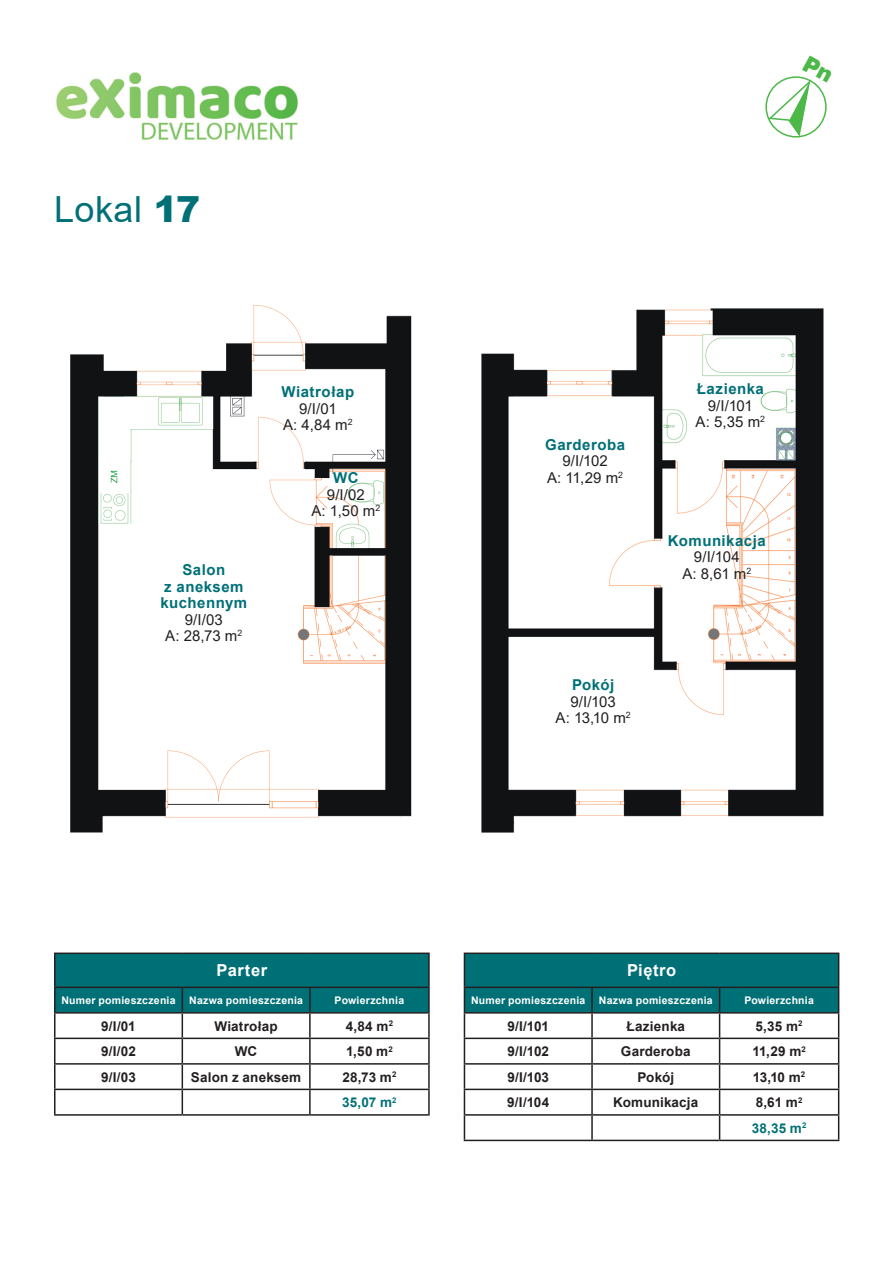
<style>
.page{position:relative;width:893px;height:1263px;background:#fff}
.page>*{position:absolute;margin:0;border:0;box-sizing:border-box;transform-origin:0 0}
.t1{font:36px "Arial";letter-spacing:.015em;color:#007077}
.t2{font:700 16.5px "Arial";letter-spacing:.03em;color:#fff}
.t3{font:15px/16.5px "Arial";letter-spacing:-.005em;color:#231f20;text-align:center}
.t4{font:700 15px/16.5px "Arial";letter-spacing:.035em;color:#007077;text-align:center}
.t5{font:700 13.5px/25.5px "Arial";letter-spacing:.01em;color:#231f20}
.t6{font:700 13.5px/25.5px "Arial";color:#007077;text-align:center}
.t7{font:700 10.5px "Arial";letter-spacing:.02em;color:#fff}
.s1{font-weight:900}
.s2{color:#007077}
.s3{color:#231f20}
</style>
<div class="page">
<img style="left:70px;top:305px;width:770px;height:837px">
<img style="left:56px;top:72px;width:242px;height:68px">
<hr style="left:54px;top:952px;width:128px;height:2px;background:#231f20">
<hr style="left:54px;top:954px;width:2px;height:32px;background:#231f20">
<hr style="left:182px;top:952px;width:128px;height:2px;background:#231f20">
<hr style="left:310px;top:952px;width:120px;height:2px;background:#231f20">
<hr style="left:428px;top:954px;width:2px;height:32px;background:#231f20">
<hr style="left:54px;top:986px;width:128px;height:2px;background:#231f20">
<hr style="left:54px;top:988px;width:2px;height:24px;background:#231f20">
<hr style="left:310px;top:986px;width:120px;height:2px;background:#231f20">
<hr style="left:428px;top:988px;width:2px;height:24px;background:#231f20">
<hr style="left:54px;top:1012px;width:128px;height:1px;background:#231f20">
<hr style="left:54px;top:1013px;width:2px;height:24px;background:#231f20">
<hr style="left:310px;top:1012px;width:120px;height:1px;background:#231f20">
<hr style="left:428px;top:1013px;width:2px;height:24px;background:#231f20">
<hr style="left:54px;top:1037px;width:128px;height:2px;background:#231f20">
<hr style="left:54px;top:1039px;width:2px;height:24px;background:#231f20">
<hr style="left:310px;top:1037px;width:120px;height:2px;background:#231f20">
<hr style="left:428px;top:1039px;width:2px;height:24px;background:#231f20">
<hr style="left:54px;top:1063px;width:128px;height:1px;background:#231f20">
<hr style="left:54px;top:1064px;width:2px;height:25px;background:#231f20">
<hr style="left:310px;top:1063px;width:120px;height:1px;background:#231f20">
<hr style="left:428px;top:1064px;width:2px;height:25px;background:#231f20">
<hr style="left:54px;top:1089px;width:128px;height:1px;background:#231f20">
<hr style="left:54px;top:1090px;width:2px;height:24px;background:#231f20">
<svg style="left:55px;top:953px;width:374px;height:161px"></svg>
<hr style="left:310px;top:1089px;width:120px;height:1px;background:#231f20">
<hr style="left:309px;top:1090px;width:2px;height:24px;background:#231f20">
<hr style="left:428px;top:1090px;width:2px;height:24px;background:#231f20">
<hr style="left:54px;top:1114px;width:128px;height:2px;background:#231f20">
<hr style="left:182px;top:1114px;width:128px;height:2px;background:#231f20">
<hr style="left:310px;top:1114px;width:120px;height:2px;background:#231f20">
<hr style="left:464px;top:952px;width:128px;height:2px;background:#231f20">
<hr style="left:592px;top:952px;width:128px;height:2px;background:#231f20">
<hr style="left:720px;top:952px;width:119px;height:2px;background:#231f20">
<svg style="left:464px;top:953px;width:375px;height:187px"></svg>
<hr style="left:464px;top:1140px;width:128px;height:1px;background:#231f20">
<hr style="left:592px;top:1140px;width:128px;height:1px;background:#231f20">
<hr style="left:720px;top:1140px;width:119px;height:1px;background:#231f20">
<svg style="left:768px;top:76px;width:59px;height:62px"></svg>
<h1 class="t1" style="left:54px;top:184px;width:148px">Lokal <span class="s1">17</span></h1>
<p class="t4" style="left:160px;top:562px;width:88px">Salon<br>z aneksem kuchennym</p>
<p class="t3" style="left:165px;top:611px;width:79px">9/I/03<br>A: 28,73 m<sup>2</sup></p>
<p class="t4" style="left:281px;top:384px;width:74px">Wiatrołap</p>
<p class="t3" style="left:283px;top:400px;width:71px">9/I/01<br>A: 4,84 m<sup>2</sup></p>
<p class="t4" style="left:333px;top:470px;width:27px">WC</p>
<p class="t3" style="left:311px;top:486px;width:70px">9/I/02<br>A: 1,50 m<sup>2</sup></p>
<p class="t4" style="left:545px;top:436px;width:81px">Garderoba</p>
<p class="t3" style="left:547px;top:453px;width:78px">9/I/102<br>A: 11,29 m<sup>2</sup></p>
<p class="t4" style="left:697px;top:381px;width:69px">Łazienka</p>
<p class="t3" style="left:696px;top:397px;width:71px">9/I/101<br>A: 5,35 m<sup>2</sup></p>
<p class="t4" style="left:668px;top:532px;width:99px">Komunikacja</p>
<p class="t3" style="left:682px;top:548px;width:70px">9/I/104<br>A: 8,61 m<sup>2</sup></p>
<p class="t4" style="left:572px;top:677px;width:44px">Pokój</p>
<p class="t3" style="left:556px;top:693px;width:77px">9/I/103<br>A: 13,10 m<sup>2</sup></p>
<p class="t2" style="left:217px;top:959px;width:52px">Parter</p>
<p class="t7" style="left:61px;top:993px;width:116px">Numer pomieszczenia</p>
<p class="t7" style="left:189px;top:993px;width:115px">Nazwa pomieszczenia</p>
<p class="t7" style="left:335px;top:993px;width:71px">Powierzchnia</p>
<p class="t5" style="left:101px;top:1013px;width:36px">9/I/01</p>
<p class="t5" style="left:214px;top:1013px;width:65px">Wiatrołap</p>
<p class="t5" style="left:346px;top:1013px;width:49px">4,84 m<sup>2</sup></p>
<p class="t5" style="left:101px;top:1039px;width:36px">9/I/02</p>
<p class="t5" style="left:235px;top:1039px;width:24px">WC</p>
<p class="t5" style="left:346px;top:1039px;width:48px">1,50 m<sup>2</sup></p>
<p class="t5" style="left:101px;top:1064px;width:36px">9/I/03</p>
<p class="t5" style="left:191px;top:1064px;width:112px">Salon z aneksem</p>
<p class="t5" style="left:342px;top:1064px;width:56px">28,73 m<sup>2<br></sup><span class="s2">35,07 m</span><sup>2</sup></p>
<p class="t2" style="left:627px;top:959px;width:51px">Piętro</p>
<p class="t7" style="left:471px;top:993px;width:116px">Numer pomieszczenia</p>
<p class="t7" style="left:599px;top:993px;width:115px">Nazwa pomieszczenia</p>
<p class="t7" style="left:744px;top:993px;width:71px">Powierzchnia</p>
<p class="t5" style="left:507px;top:1013px;width:43px">9/I/101</p>
<p class="t5" style="left:627px;top:1013px;width:60px">Łazienka</p>
<p class="t5" style="left:756px;top:1013px;width:49px">5,35 m<sup>2</sup></p>
<p class="t5" style="left:507px;top:1039px;width:43px">9/I/102</p>
<p class="t5" style="left:621px;top:1039px;width:71px">Garderoba</p>
<p class="t5" style="left:752px;top:1039px;width:55px">11,29 m<sup>2</sup></p>
<p class="t5" style="left:507px;top:1064px;width:43px">9/I/103</p>
<p class="t5" style="left:637px;top:1064px;width:38px">Pokój</p>
<p class="t5" style="left:753px;top:1064px;width:54px">13,10 m<sup>2</sup></p>
<p class="t5" style="left:507px;top:1090px;width:43px">9/I/104</p>
<p class="t5" style="left:613px;top:1090px;width:87px">Komunikacja</p>
<p class="t6" style="left:752px;top:1090px;width:56px"><span class="s3">8,61 m</span><sup>2<br></sup>38,35 m<sup>2</sup></p>
</div>
